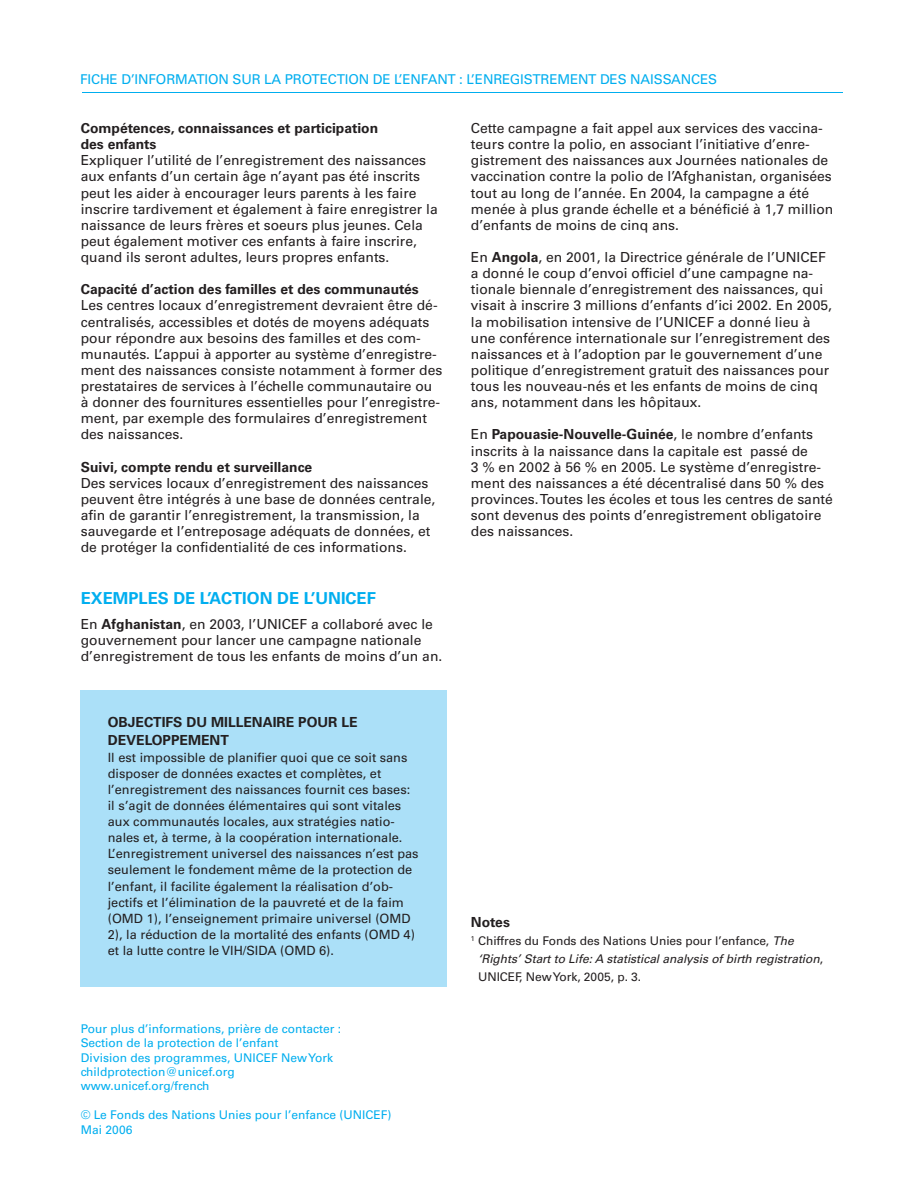
<style>
.page{position:relative;width:918px;height:1188px;background:#fff}
.page>*{position:absolute;margin:0;border:0;box-sizing:border-box;transform-origin:0 0}
.t1{font:700 16.5px "Univers LT Std";color:#00aeef}
.t2{font:13.8px/16.2px "Univers LT Std";color:#231f20}
.t3{font:700 13.8px/16.2px "Univers LT Std";color:#231f20}
.t4{font:13.5px "Univers LT Std";letter-spacing:-.01em;color:#00aeef}
.t5{font:12.75px/16.2px "Univers LT Std";color:#231f20}
.t6{font:12px/14.4px "Univers LT Std";color:#00aeef}
.t7{font:12px/18px "Univers LT Std";letter-spacing:-.005em;color:#231f20}
.s1{font-weight:700}
.s2{font-style:italic}
</style>
<div class="page">
<hr style="left:82px;top:93px;width:760px;height:1px;background:#00aeef">
<div style="left:81px;top:690px;width:366px;height:297px;background:#abe0f8"></div>
<p class="t4" style="left:80px;top:72px;width:639px">FICHE D’INFORMATION SUR LA PROTECTION DE L’ENFANT : L’ENREGISTREMENT DES NAISSANCES</p>
<p class="t3" style="left:81px;top:120px;width:299px">Compétences, connaissances et participation des enfants</p>
<p class="t2" style="left:81px;top:152px;width:359px">Expliquer l’utilité de l’enregistrement des naissances aux enfants d’un certain âge n’ayant pas été inscrits peut les aider à encourager leurs parents à les faire inscrire tardivement et également à faire enregistrer la naissance de leurs frères et soeurs plus jeunes. Cela peut également motiver ces enfants à faire inscrire, quand ils seront adultes, leurs propres enfants.</p>
<p class="t3" style="left:81px;top:281px;width:340px">Capacité d’action des familles et des communautés</p>
<p class="t2" style="left:81px;top:298px;width:363px">Les centres locaux d’enregistrement devraient être dé&shy;centralisés, accessibles et dotés de moyens adéquats pour répondre aux besoins des familles et des com&shy;munautés. L’appui à apporter au système d’enregistre&shy;ment des naissances consiste notamment à former des prestataires de services à l’échelle communautaire ou à donner des fournitures essentielles pour l’enregistre&shy;ment, par exemple des formulaires d’enregistrement des naissances.</p>
<p class="t3" style="left:81px;top:459px;width:233px">Suivi, compte rendu et surveillance</p>
<p class="t2" style="left:81px;top:475px;width:356px">Des services locaux d’enregistrement des naissances peuvent être intégrés à une base de données centrale, afin de garantir l’enregistrement, la transmission, la sauvegarde et l’entreposage adéquats de données, et de protéger la confidentialité de ces informations.</p>
<p class="t1" style="left:81px;top:589px;width:297px">EXEMPLES DE L’ACTION DE L’UNICEF</p>
<p class="t2" style="left:81px;top:616px;width:363px">En <span class="s1">Afghanistan</span>, en 2003, l’UNICEF a collaboré avec le gouvernement pour lancer une campagne nationale d’enregistrement de tous les enfants de moins d’un an.</p>
<p class="t3" style="left:108px;top:714px;width:251px;line-height:18px">OBJECTIFS DU MILLENAIRE POUR LE<br>DEVELOPPEMENT</p>
<p class="t5" style="left:108px;top:749px;width:312px">Il est impossible de planifier quoi que ce soit sans disposer de données exactes et complètes, et l’enregistrement des naissances fournit ces bases: il s’agit de données élémentaires qui sont vitales aux communautés locales, aux stratégies natio&shy;nales et, à terme, à la coopération internationale.<br>L’enregistrement universel des naissances n’est pas seulement le fondement même de la protection de l’enfant, il facilite également la réalisation d’ob&shy;jectifs et l’élimination de la pauvreté et de la faim (OMD 1), l’enseignement primaire universel (OMD 2), la réduction de la mortalité des enfants (OMD 4) et la lutte contre le VIH/SIDA (OMD 6).</p>
<p class="t6" style="left:81px;top:1021px;width:262px">Pour plus d’informations, prière de contacter :<br>Section de la protection de l’enfant<br>Division des programmes, UNICEF New York childprotection@unicef.org www.unicef.org/french</p>
<p class="t6" style="left:81px;top:1108px;width:312px">© Le Fonds des Nations Unies pour l’enfance (UNICEF)<br>Mai 2006</p>
<p class="t2" style="left:471px;top:120px;width:364px">Cette campagne a fait appel aux services des vaccina&shy;teurs contre la polio, en associant l’initiative d’enre&shy;gistrement des naissances aux Journées nationales de vaccination contre la polio de l’Afghanistan, organisées tout au long de l’année. En 2004, la campagne a été menée à plus grande échelle et a bénéficié à 1,7 million d’enfants de moins de cinq ans.</p>
<p class="t2" style="left:471px;top:249px;width:363px">En <span class="s1">Angola</span>, en 2001, la Directrice générale de l’UNICEF a donné le coup d’envoi officiel d’une campagne na&shy;tionale biennale d’enregistrement des naissances, qui visait à inscrire 3 millions d’enfants d’ici 2002. En 2005, la mobilisation intensive de l’UNICEF a donné lieu à une conférence internationale sur l’enregistrement des naissances et à l’adoption par le gouvernement d’une politique d’enregistrement gratuit des naissances pour tous les nouveau-nés et les enfants de moins de cinq ans, notamment dans les hôpitaux.</p>
<p class="t2" style="left:471px;top:427px;width:363px">En <span class="s1">Papouasie-Nouvelle-Guinée</span>, le nombre d’enfants inscrits à la naissance dans la capitale est passé de<br>3 % en 2002 à 56 % en 2005. Le système d’enregistre&shy;ment des naissances a été décentralisé dans 50 % des provinces. Toutes les écoles et tous les centres de santé sont devenus des points d’enregistrement obligatoire des naissances.</p>
<p class="t3" style="left:471px;top:914px;width:41px">Notes</p>
<p class="t7" style="left:478px;top:932px;width:347px;text-indent:-7px"><sup>1</sup> Chiffres du Fonds des Nations Unies pour l’enfance, <span class="s2">The ‘Rights’ Start to Life: A statistical analysis of birth registration</span>,<br>UNICEF, New York, 2005, p. 3.</p>
</div>
